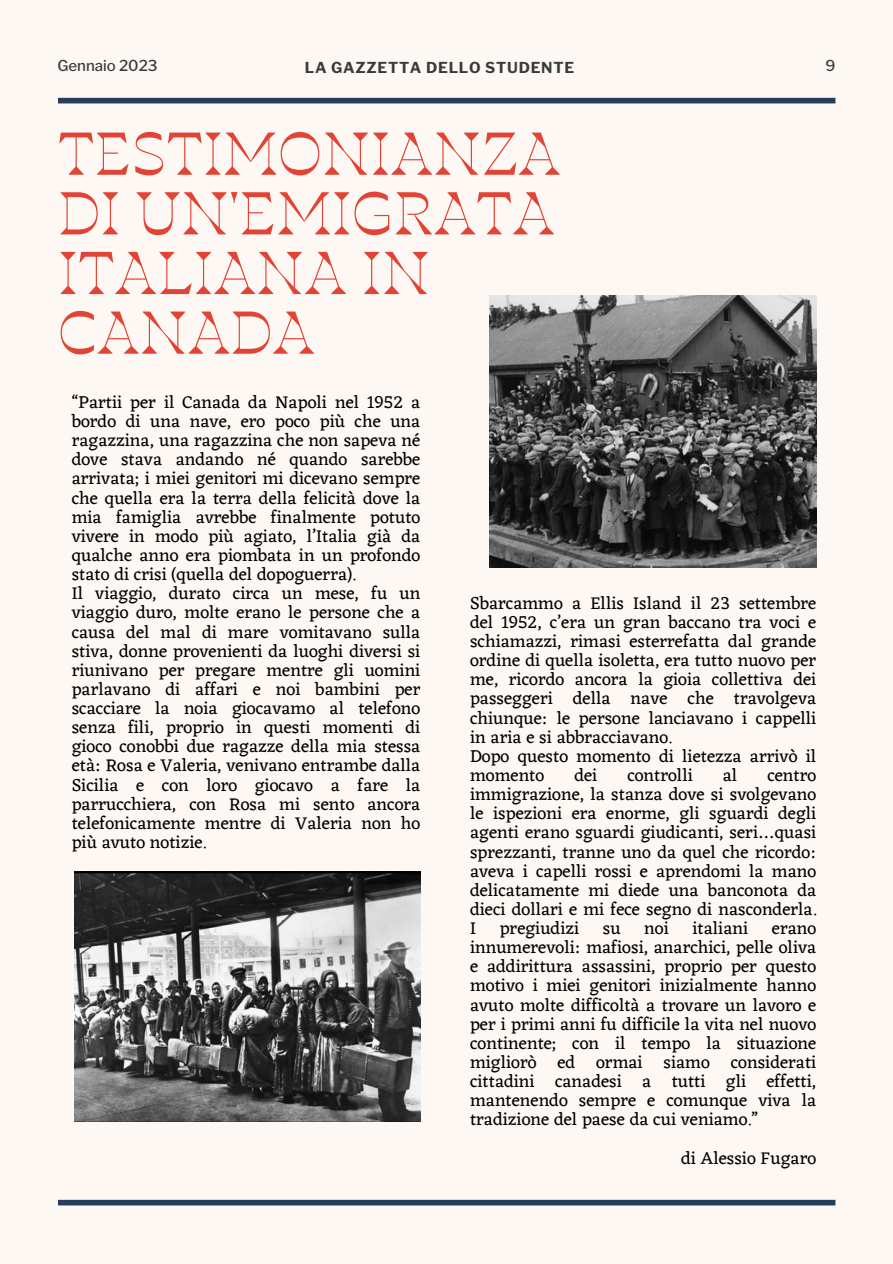
<style>
.page{position:relative;width:893px;height:1264px;background:#fff}
.page>*{position:absolute;margin:0;border:0;box-sizing:border-box;transform-origin:0 0}
.t1{font:60px/59.7px "Blackest";color:#e14434}
.t2{font:18px/19.2px "Eczar";color:#000;text-align:justify}
.t3{font:700 15px "Libre Franklin";letter-spacing:.05em;color:#383b3b}
.t4{font:500 15px "Libre Franklin";color:#383b3b}
</style>
<div class="page">
<div style="left:0;top:0;width:892px;height:1263px;background:#fdf8f3"></div>
<div style="left:58px;top:98px;width:777px;height:5px;background:#263d5c"></div>
<div style="left:58px;top:1199px;width:777px;height:6px;background:#263d5c"></div>
<img style="left:489px;top:296px;width:327px;height:271px">
<img style="left:75px;top:871px;width:345px;height:250px">
<p class="t4" style="left:57px;top:57px;width:102px">Gennaio 2023</p>
<p class="t3" style="left:305px;top:58px;width:271px">LA GAZZETTA DELLO STUDENTE</p>
<p class="t4" style="left:825px;top:57px;width:11px">9</p>
<p class="t1" style="left:58px;top:129px;width:504px">TESTIMONIANZA<br>DI UN'EMIGRATA<br>ITALIANA IN<br>CANADA</p>
<p class="t2" style="left:72px;top:392px;width:350px">“Partii per il Canada da Napoli nel 1952 a bordo di una nave, ero poco più che una ragazzina, una ragazzina che non sapeva né dove stava andando né quando sarebbe arrivata; i miei genitori mi dicevano sempre che quella era la terra della felicità dove la mia famiglia avrebbe finalmente potuto vivere in modo più agiato, l’Italia già da qualche anno era piombata in un profondo stato di crisi (quella del dopoguerra).</p>
<p class="t2" style="left:72px;top:583px;width:350px">Il viaggio, durato circa un mese, fu un viaggio duro, molte erano le persone che a causa del mal di mare vomitavano sulla stiva, donne provenienti da luoghi diversi si riunivano per pregare mentre gli uomini parlavano di affari e noi bambini per scacciare la noia giocavamo al telefono senza fili, proprio in questi momenti di gioco conobbi due ragazze della mia stessa età: Rosa e Valeria, venivano entrambe dalla Sicilia e con loro giocavo a fare la parrucchiera, con Rosa mi sento ancora telefonicamente mentre di Valeria non ho più avuto notizie.</p>
<p class="t2" style="left:470px;top:593px;width:348px">Sbarcammo a Ellis Island il 23 settembre del 1952, c’era un gran baccano tra voci e schiamazzi, rimasi esterrefatta dal grande ordine di quella isoletta, era tutto nuovo per me, ricordo ancora la gioia collettiva dei passeggeri della nave che travolgeva chiunque: le persone lanciavano i cappelli in aria e si abbracciavano.</p>
<p class="t2" style="left:470px;top:746px;width:348px">Dopo questo momento di lietezza arrivò il momento</p>
<p class="t2" style="left:574px;top:765px;width:24px">dei</p>
<p class="t2" style="left:627px;top:765px;width:67px">controlli</p>
<p class="t2" style="left:722px;top:765px;width:16px">al</p>
<p class="t2" style="left:470px;top:765px;width:348px;text-indent:297px">centro immigrazione, la stanza dove si svolgevano le ispezioni era enorme, gli sguardi degli agenti erano sguardi giudicanti, seri…quasi sprezzanti, tranne uno da quel che ricordo: aveva i capelli rossi e aprendomi la mano delicatamente mi diede una banconota da dieci dollari e mi fece segno di nasconderla.<br>I</p>
<p class="t2" style="left:499px;top:918px;width:81px">pregiudizi</p>
<p class="t2" style="left:603px;top:918px;width:19px">su</p>
<p class="t2" style="left:644px;top:918px;width:26px">noi</p>
<p class="t2" style="left:692px;top:918px;width:57px">italiani</p>
<p class="t2" style="left:470px;top:918px;width:348px;text-indent:302px">erano innumerevoli: mafiosi, anarchici, pelle oliva e addirittura assassini, proprio per questo motivo i miei genitori inizialmente hanno avuto molte difficoltà a trovare un lavoro e per i primi anni fu difficile la vita nel nuovo continente; con il tempo la situazione migliorò ed ormai siamo considerati cittadini canadesi a tutti gli effetti, mantenendo sempre e comunque viva la tradizione del paese da cui veniamo.”</p>
<p class="t2" style="left:681px;top:1147px;width:137px">di Alessio Fugaro</p>
</div>
